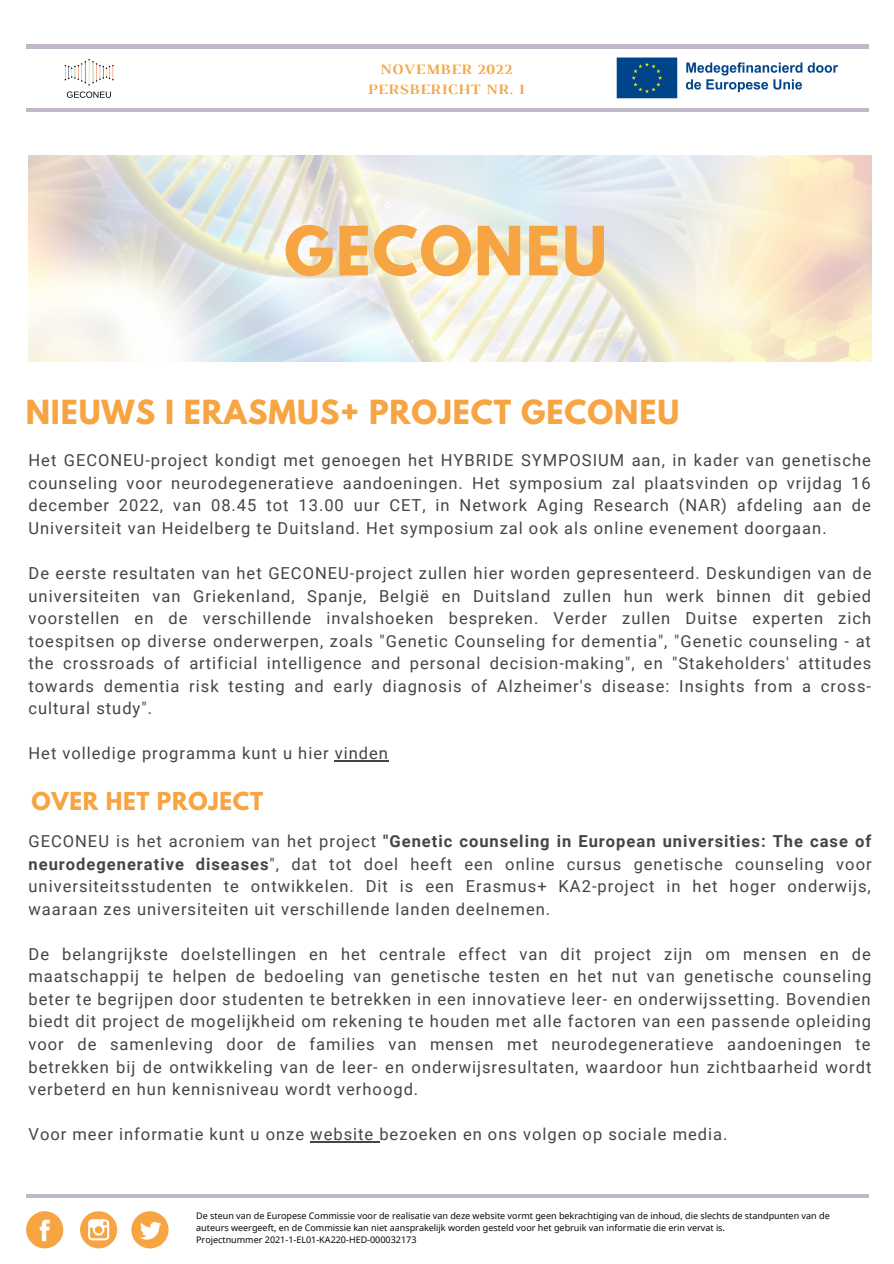
<style>
.page{position:relative;width:894px;height:1264px;background:#fff}
.page>*{position:absolute;margin:0;border:0;box-sizing:border-box;transform-origin:0 0}
.t1{font:700 60.15px "League Spartan";letter-spacing:.03em;color:#f7a442}
.t2{font:700 29.4px "League Spartan";letter-spacing:.03em;color:#f7a442}
.t3{font:700 21.9px "League Spartan";letter-spacing:.03em;color:#f7a442}
.t4{font:16.5px/22.5px "Roboto";letter-spacing:.06em;color:#464544;text-align:justify}
.t5{font:700 14.7px/20.2px "Luthier";letter-spacing:.06em;color:#f7a442;text-align:center}
.t6{font:9px/12px "Noto Sans";color:#060606}
.s1{font-weight:700}
</style>
<div class="page">
<img style="left:64px;top:59px;width:50px;height:39px">
<hr style="left:26px;top:108px;width:842px;height:4px;background:#c2b7c9">
<hr style="left:26px;top:45px;width:842px;height:3px;background:#846f92">
<hr style="left:26px;top:1194px;width:842px;height:3px;background:#846f92">
<svg style="left:26px;top:1211px;width:37px;height:37px"></svg>
<svg style="left:80px;top:1211px;width:37px;height:37px"></svg>
<svg style="left:131px;top:1211px;width:37px;height:37px"></svg>
<img style="left:28px;top:156px;width:843px;height:206px">
<hr style="left:334px;top:760px;width:55px;height:1px;background:#464544">
<img style="left:616px;top:57px;width:223px;height:42px">
<hr style="left:310px;top:1141px;width:69px;height:1px;background:#464544">
<p class="t5" style="left:367px;top:60px;width:158px">NOVEMBER 2022<br>PERSBERICHT NR. 1</p>
<h1 class="t1" style="left:284px;top:221px;width:324px">GECONEU</h1>
<h2 class="t2" style="left:26px;top:397px;width:655px">NIEUWS I ERASMUS+ PROJECT GECONEU</h2>
<p class="t4" style="left:28px;top:449px;width:843px">Het GECONEU-project kondigt met genoegen het HYBRIDE SYMPOSIUM aan, in kader van genetische counseling voor neurodegeneratieve aandoeningen. Het symposium zal plaatsvinden op vrijdag 16 december 2022, van 08.45 tot 13.00 uur CET, in Network Aging Research (NAR) afdeling aan de Universiteit van Heidelberg te Duitsland. Het symposium zal ook als online evenement doorgaan.</p>
<p class="t4" style="left:28px;top:562px;width:844px">De eerste resultaten van het GECONEU-project zullen hier worden gepresenteerd. Deskundigen van de universiteiten van Griekenland, Spanje, België en Duitsland zullen hun werk binnen dit gebied voorstellen en de verschillende invalshoeken bespreken. Verder zullen Duitse experten zich toespitsen op diverse onderwerpen, zoals "Genetic Counseling for dementia", "Genetic counseling - at the crossroads of artificial intelligence and personal decision-making", en "Stakeholders' attitudes towards dementia risk testing and early diagnosis of Alzheimer's disease: Insights from a cross&shy;cultural study".</p>
<p class="t4" style="left:28px;top:742px;width:361px">Het volledige programma kunt u hier vinden</p>
<h3 class="t3" style="left:32px;top:790px;width:233px">OVER HET PROJECT</h3>
<p class="t4" style="left:28px;top:830px;width:844px">GECONEU is het acroniem van het project <span class="s1">"Genetic counseling in European universities: The case of neurodegenerative diseases</span>", dat tot doel heeft een online cursus genetische counseling voor universiteitsstudenten te ontwikkelen. Dit is een Erasmus+ KA2-project in het hoger onderwijs, waaraan zes universiteiten uit verschillende landen deelnemen.</p>
<p class="t4" style="left:28px;top:943px;width:844px">De belangrijkste doelstellingen en het centrale effect van dit project zijn om mensen en de maatschappij te helpen de bedoeling van genetische testen en het nut van genetische counseling beter te begrijpen door studenten te betrekken in een innovatieve leer- en onderwijssetting. Bovendien biedt dit project de mogelijkheid om rekening te houden met alle factoren van een passende opleiding voor de samenleving door de families van mensen met neurodegeneratieve aandoeningen te betrekken bij de ontwikkeling van de leer- en onderwijsresultaten, waardoor hun zichtbaarheid wordt verbeterd en hun kennisniveau wordt verhoogd.</p>
<p class="t4" style="left:28px;top:1123px;width:700px">Voor meer informatie kunt u onze website bezoeken en ons volgen op sociale media.</p>
<p class="t6" style="left:196px;top:1209px;width:635px">De steun van de Europese Commissie voor de realisatie van deze website vormt geen bekrachtiging van de inhoud, die slechts de standpunten van de auteurs weergeeft, en de Commissie kan niet aansprakelijk worden gesteld voor het gebruik van informatie die erin vervat is.<br>Projectnummer 2021-1-EL01-KA220-HED-000032173</p>
</div>
